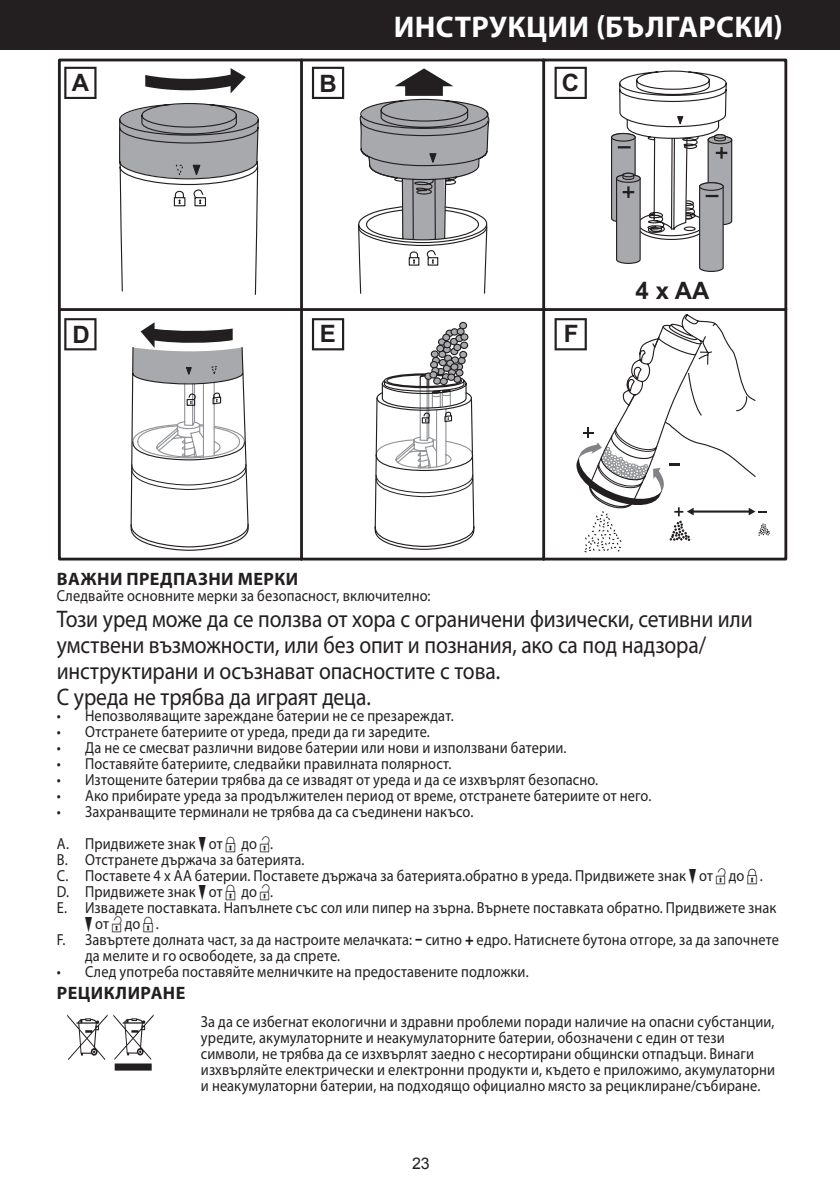
<style>
.page{position:relative;width:840px;height:1191px;background:#fff}
.page>*{position:absolute;margin:0;border:0;box-sizing:border-box;transform-origin:0 0}
.default{font:80px "Myriad Mine";color:#231f20;scale:.9 1}
.side_head{font:700 30px "Myriad Pro";letter-spacing:.01em;color:#fff}
.EN60335_single{font:24px/26px "Myriad Pro";letter-spacing:-.005em;color:#231f20;scale:.9 1}
.t1{font:700 24px "Arial";color:#231f20}
.heading{font:700 18px "Myriad Pro";letter-spacing:.025em;color:#231f20}
.default-2{font:16px/16px "Myriad Pro";letter-spacing:.01em;color:#231f20;scale:.9 1}
.t2{font:16px "Arial";color:#231f20}
.s1{font-family:"Myriad Graphics"}
.s2{font-weight:900}
</style>
<div class="page">
<div style="left:0;top:0;width:839px;height:50px;background:#231f20"></div>
<svg style="left:57px;top:58px;width:730px;height:503px"></svg>
<svg style="left:118px;top:58px;width:141px;height:238px"></svg>
<svg style="left:356px;top:65px;width:133px;height:229px"></svg>
<svg style="left:64px;top:67px;width:32px;height:32px"></svg>
<svg style="left:312px;top:67px;width:32px;height:32px"></svg>
<svg style="left:554px;top:67px;width:32px;height:32px"></svg>
<svg style="left:64px;top:318px;width:32px;height:32px"></svg>
<svg style="left:130px;top:318px;width:344px;height:233px"></svg>
<svg style="left:583px;top:311px;width:173px;height:242px"></svg>
<svg style="left:610px;top:70px;width:122px;height:202px"></svg>
<svg style="left:554px;top:318px;width:215px;height:223px"></svg>
<p class="side_head" style="left:393px;top:7px;width:390px">ИНСТРУКЦИИ (БЪЛГАРСКИ)</p>
<h3 class="t1" style="left:72px;top:69px;width:19px">A</h3>
<h3 class="t1" style="left:319px;top:69px;width:19px">B</h3>
<h3 class="t1" style="left:561px;top:69px;width:19px">C</h3>
<h3 class="t1" style="left:72px;top:320px;width:19px">D</h3>
<h3 class="t1" style="left:319px;top:320px;width:18px">E</h3>
<h3 class="t1" style="left:563px;top:320px;width:16px">F</h3>
<h3 class="t1" style="left:635px;top:277px;width:75px">4 xAA</h3>
<p class="heading" style="left:57px;top:567px;width:243px">ВАЖНИ ПРЕДПАЗНИ МЕРКИ</p>
<p class="default-2" style="left:57px;top:587px;width:416px">Следвайте основните мерки за безопасност, включително:</p>
<p class="EN60335_single" style="left:57px;top:605px;width:774px">Този уред може да се ползва от хора с ограничени физически, сетивни или умствени възможности, или без опит и познания, ако са под надзора/ инструктирани и осъзнават опасностите с това.</p>
<p class="EN60335_single" style="left:57px;top:683px;width:350px">С уреда не трябва да играят деца.</p>
<p class="default-2" style="left:57px;top:707px;width:442px">• Непозволяващите зареждане батерии не се презареждат.</p>
<p class="default-2" style="left:57px;top:723px;width:416px">• Отстранете батериите от уреда, преди да ги заредите.</p>
<p class="default-2" style="left:57px;top:739px;width:567px">• Да не се смесват различни видове батерии или нови и използвани батерии.</p>
<p class="default-2" style="left:57px;top:755px;width:440px">• Поставяйте батериите, следвайки правилната полярност.</p>
<p class="default-2" style="left:57px;top:771px;width:602px">• Изтощените батерии трябва да се извадят от уреда и да се изхвърлят безопасно.</p>
<p class="default-2" style="left:57px;top:787px;width:661px">• Ако прибирате уреда за продължителен период от време, отстранете батериите от него.</p>
<p class="default-2" style="left:57px;top:803px;width:464px">• Захранващите терминали не трябва да са съединени накъсо.</p>
<p class="default-2" style="left:57px;top:835px;width:241px">A. Придвижете знак <span class="s1">)</span> от <span class="s1">L</span> до <span class="s1">U</span>.</p>
<p class="default-2" style="left:57px;top:851px;width:276px">B. Отстранете държача за батерията.</p>
<p class="default-2" style="left:57px;top:867px;width:785px">C. Поставете 4 x AA батерии. Поставете държача за батерията.обратно в уреда. Придвижете знак <span class="s1">)</span> от <span class="s1">U</span> до <span class="s1">L</span> .</p>
<p class="default-2" style="left:57px;top:883px;width:241px">D. Придвижете знак <span class="s1">)</span> от <span class="s1">L</span> до <span class="s1">U</span>.</p>
<p class="default-2" style="left:85px;top:899px;width:769px;text-indent:-28px">E. Извадете поставката. Напълнете със сол или пипер на зърна. Върнете поставката обратно. Придвижете знак <span class="s1">)</span> от <span class="s1">U</span> до <span class="s1">L</span> .</p>
<p class="default-2" style="left:85px;top:931px;width:772px;text-indent:-28px">F. Завъртете долната част, за да настроите мелачката: <span class="s2">–</span> ситно <span class="s2">+</span> едро. Натиснете бутона отгоре, за да започнете да мелите и го освободете, за да спрете.</p>
<p class="default-2" style="left:57px;top:963px;width:525px">• След употреба поставяйте мелничките на предоставените подложки.</p>
<p class="heading" style="left:57px;top:980px;width:130px">РЕЦИКЛИРАНЕ</p>
<p class="default" style="left:67px;top:1003px;width:101px">W</p>
<p class="default-2" style="left:201px;top:1013px;width:639px">За да се избегнат екологични и здравни проблеми поради наличие на опасни субстанции, уредите, акумулаторните и неакумулаторните батерии, обозначени с един от тези символи, не трябва да се изхвърлят заедно с несортирани общински отпадъци. Винаги изхвърляйте електрически и електронни продукти и, където е приложимо, акумулаторни и неакумулаторни батерии, на подходящо официално място за рециклиране/събиране.</p>
<p class="t2" style="left:412px;top:1152px;width:19px">23</p>
</div>
